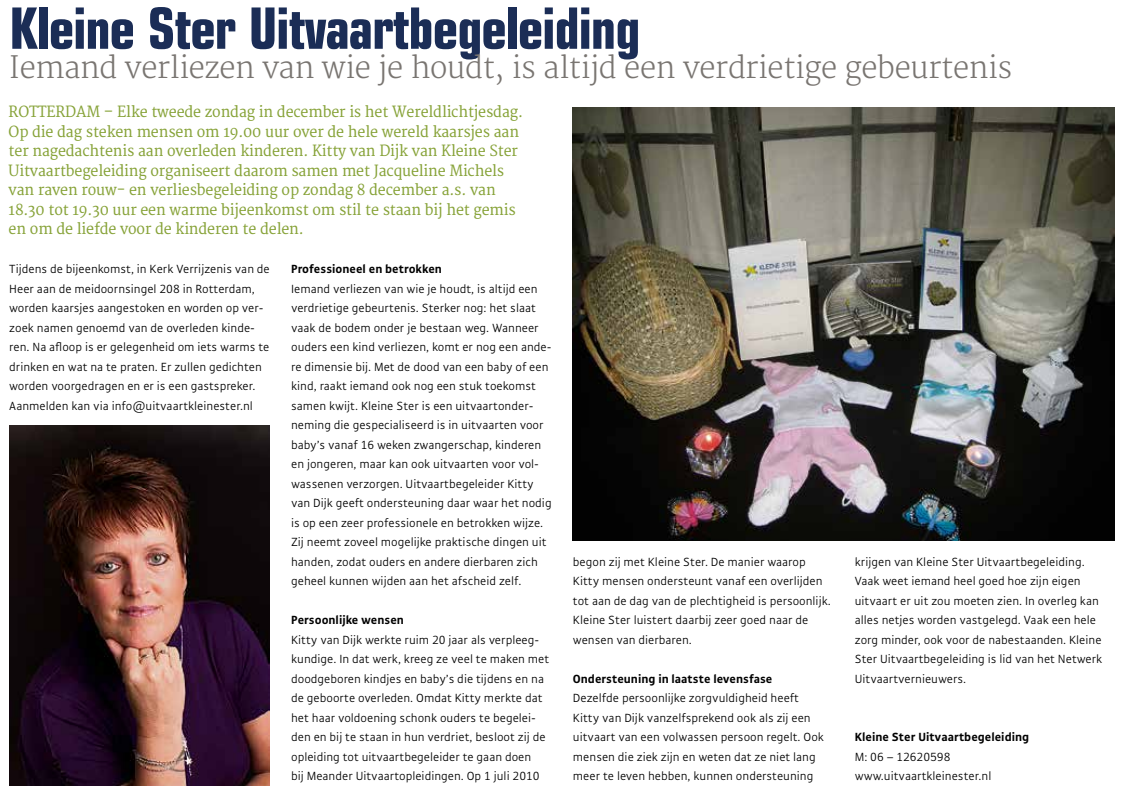
<style>
.page{position:relative;width:1128px;height:808px;background:#fff}
.page>*{position:absolute;margin:0;border:0;box-sizing:border-box;transform-origin:0 0}
.t1{font:700 condensed 57px "Eurostile LT Std";letter-spacing:-.02em;color:#1b2d56;scale:.96 1}
.t2{font:300 30px "Merriweather";letter-spacing:-.01em;color:#797571;scale:.96 1}
.t3{font:15px/19.5px "Merriweather";letter-spacing:-.01em;color:#86a237;scale:.95 1}
.t4{font:300 12.75px/19.5px "Gak Sans";color:#000}
.t5{font:700 12.75px "Gak Sans";color:#000}
</style>
<div class="page">
<img style="left:9px;top:425px;width:261px;height:359px">
<img style="left:573px;top:107px;width:541px;height:433px">
<h1 class="t1" style="left:9px;top:-6px;width:659px">Kleine Ster Uitvaartbegeleiding</h1>
<h2 class="t2" style="left:9px;top:50px;width:1046px">Iemand verliezen van wie je houdt, is altijd een verdrietige gebeurtenis</h2>
<p class="t3" style="left:9px;top:103px;width:543px">ROTTERDAM – Elke tweede zondag in december is het Wereldlichtjesdag.<br>Op die dag steken mensen om 19.00 uur over de hele wereld kaarsjes aan ter nagedachtenis aan overleden kinderen. Kitty van Dijk van Kleine Ster Uitvaartbegeleiding organiseert daarom samen met Jacqueline Michels van raven rouw- en verliesbegeleiding op zondag 8 december a.s. van 18.30 tot 19.30 uur een warme bijeenkomst om stil te staan bij het gemis en om de liefde voor de kinderen te delen.</p>
<p class="t4" style="left:9px;top:259px;width:262px">Tijdens de bijeenkomst, in Kerk Verrijzenis van de Heer aan de meidoornsingel 208 in Rotterdam, worden kaarsjes aangestoken en worden op ver&shy;zoek namen genoemd van de overleden kinde&shy;ren. Na afloop is er gelegenheid om iets warms te drinken en wat na te praten. Er zullen gedichten worden voorgedragen en er is een gastspreker.<br>Aanmelden kan via info@uitvaartkleinester.nl</p>
<p class="t5" style="left:291px;top:262px;width:152px">Professioneel en betrokken</p>
<p class="t4" style="left:291px;top:279px;width:262px">Iemand verliezen van wie je houdt, is altijd een verdrietige gebeurtenis. Sterker nog: het slaat vaak de bodem onder je bestaan weg. Wanneer ouders een kind verliezen, komt er nog een ande&shy;re dimensie bij. Met de dood van een baby of een kind, raakt iemand ook nog een stuk toekomst samen kwijt. Kleine Ster is een uitvaartonder&shy;neming die gespecialiseerd is in uitvaarten voor baby’s vanaf 16 weken zwangerschap, kinderen en jongeren, maar kan ook uitvaarten voor vol&shy;wassenen verzorgen. Uitvaartbegeleider Kitty van Dijk geeft ondersteuning daar waar het nodig is op een zeer professionele en betrokken wijze.<br>Zij neemt zoveel mogelijke praktische dingen uit handen, zodat ouders en andere dierbaren zich geheel kunnen wijden aan het afscheid zelf.</p>
<p class="t5" style="left:291px;top:613px;width:114px">Persoonlijke wensen</p>
<p class="t4" style="left:291px;top:630px;width:260px">Kitty van Dijk werkte ruim 20 jaar als verpleeg&shy;kundige. In dat werk, kreeg ze veel te maken met doodgeboren kindjes en baby’s die tijdens en na de geboorte overleden. Omdat Kitty merkte dat het haar voldoening schonk ouders te begelei&shy;den en bij te staan in hun verdriet, besloot zij de opleiding tot uitvaartbegeleider te gaan doen<br>bij Meander Uitvaartopleidingen. Op 1 juli 2010</p>
<p class="t4" style="left:573px;top:552px;width:259px">begon zij met Kleine Ster. De manier waarop Kitty mensen ondersteunt vanaf een overlijden tot aan de dag van de plechtigheid is persoonlijk.<br>Kleine Ster luistert daarbij zeer goed naar de wensen van dierbaren.</p>
<p class="t5" style="left:573px;top:671px;width:201px">Ondersteuning in laatste levensfase</p>
<p class="t4" style="left:573px;top:688px;width:252px">Dezelfde persoonlijke zorgvuldigheid heeft Kitty van Dijk vanzelfsprekend ook als zij een uitvaart van een volwassen persoon regelt. Ook mensen die ziek zijn en weten dat ze niet lang meer te leven hebben, kunnen ondersteuning</p>
<p class="t4" style="left:854px;top:552px;width:249px">krijgen van Kleine Ster Uitvaartbegeleiding.<br>Vaak weet iemand heel goed hoe zijn eigen uitvaart er uit zou moeten zien. In overleg kan alles netjes worden vastgelegd. Vaak een hele zorg minder, ook voor de nabestaanden. Kleine Ster Uitvaartbegeleiding is lid van het Netwerk Uitvaartvernieuwers.</p>
<p class="t5" style="left:854px;top:730px;width:176px">Kleine Ster Uitvaartbegeleiding</p>
<p class="t4" style="left:854px;top:747px;width:138px">M: 06 – 12620598 www.uitvaartkleinester.nl</p>
</div>
